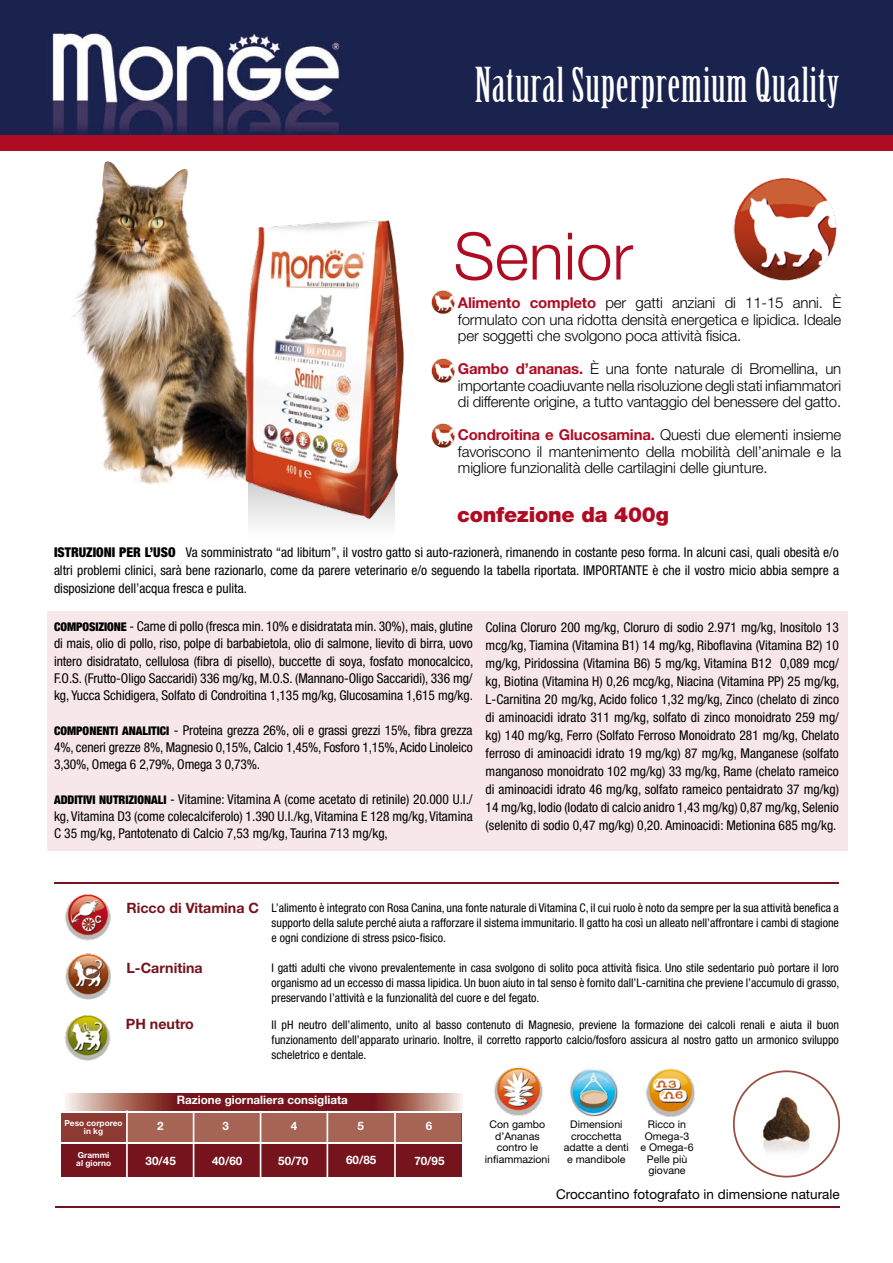
<style>
.page{position:relative;width:893px;height:1263px;background:#fff}
.page>*{position:absolute;margin:0;border:0;box-sizing:border-box;transform-origin:0 0}
.t1{font:300 65.55px "Helvetica Neue";color:#af0c23}
.t2{font:46.95px "Birch Std";letter-spacing:.02em;color:#fff}
.t3{font:900 21px "Helvetica Neue";letter-spacing:-.01em;color:#af0c23}
.t4{font:300 15px/16.5px "Helvetica Neue";letter-spacing:-.01em;color:#000;text-align:justify}
.t5{font:700 14.25px "Helvetica Neue";color:#76141d}
.t6{font:condensed 13.5px/18px "Helvetica Neue";color:#000;text-align:justify}
.t7{font:13.5px "Helvetica Neue";color:#000}
.t8{font:condensed 12px/15px "Helvetica Neue";color:#000;text-align:justify}
.t9{font:700 11.7px "Helvetica Neue";color:#fff}
.t10{font:10.65px/11.4px "Helvetica Neue";color:#000;text-align:center}
.t11{font:700 8.25px/8.2px "Helvetica Neue";color:#fff;text-align:center}
.s1{font-weight:700;color:#af0c23}
.s2{font-weight:900}
.s3{font-weight:900;font-size:12px}
</style>
<div class="page">
<div style="left:48px;top:611px;width:800px;height:239px;background:#f7e7e9"></div>
<img style="left:733px;top:178px;width:104px;height:103px">
<img style="left:431px;top:290px;width:24px;height:24px">
<img style="left:431px;top:358px;width:24px;height:25px">
<img style="left:431px;top:423px;width:24px;height:25px">
<svg style="left:66px;top:1093px;width:396px;height:17px;background:#944747"></svg>
<div style="left:61px;top:1113px;width:400px;height:28px;background:#8d3a32"></div>
<div style="left:61px;top:1144px;width:400px;height:32px;background:#76141d"></div>
<div style="left:127px;top:1113px;width:334px;height:28px;background:#a66455"></div>
<hr style="left:193px;top:1111px;width:1px;height:66px;background:#fff">
<hr style="left:260px;top:1111px;width:1px;height:66px;background:#fff">
<hr style="left:327px;top:1111px;width:1px;height:66px;background:#fff">
<hr style="left:394px;top:1111px;width:2px;height:66px;background:#fff">
<hr style="left:126px;top:1110px;width:2px;height:67px;background:#fff">
<img style="left:494px;top:1067px;width:49px;height:49px">
<img style="left:72px;top:161px;width:169px;height:324px">
<img style="left:0;top:0;width:893px;height:135px">
<div style="left:0;top:135px;width:893px;height:16px;background:#af0c23"></div>
<hr style="left:54px;top:882px;width:785px;height:2px;background:#76141d">
<hr style="left:55px;top:1206px;width:785px;height:2px;background:#76141d">
<img style="left:65px;top:894px;width:46px;height:47px">
<img style="left:65px;top:953px;width:46px;height:47px">
<img style="left:64px;top:1015px;width:47px;height:46px">
<img style="left:646px;top:1068px;width:49px;height:49px">
<img style="left:570px;top:1068px;width:48px;height:49px">
<div style="left:248px;top:475px;width:147px;height:63px;background:#f7f7f7"></div>
<img style="left:241px;top:220px;width:163px;height:300px">
<img style="left:750px;top:1096px;width:71px;height:75px">
<div style="left:733px;top:1070px;width:107px;height:107px;border:2px solid #994e42;border-radius:50%"></div>
<h2 class="t2" style="left:475px;top:59px;width:366px">Natural Superpremium Quality</h2>
<h1 class="t1" style="left:453px;top:216px;width:181px">Senior</h1>
<p class="t4" style="left:458px;top:294px;width:385px"><span class="s1">Alimento completo</span> per gatti anziani di 11-15 anni. È formulato con una ridotta densità energetica e lipidica. Ideale per soggetti che svolgono poca attività fisica.</p>
<p class="t4" style="left:458px;top:360px;width:385px"><span class="s1">Gambo d’ananas.</span> È una fonte naturale di Bromellina, un importante coadiuvante nella risoluzione degli stati infiammatori di differente origine, a tutto vantaggio del benessere del gatto.</p>
<p class="t4" style="left:458px;top:426px;width:385px"><span class="s1">Condroitina e Glucosamina.</span> Questi due elementi insieme favoriscono il mantenimento della mobilità dell’animale e la migliore funzionalità delle cartilagini delle giunture.</p>
<h3 class="t3" style="left:457px;top:502px;width:213px">confezione da 400g</h3>
<p class="t6" style="left:54px;top:543px;width:787px"><span class="s2">ISTRUZIONI PER L’USO</span> Va somministrato “ad libitum”, il vostro gatto si auto-razionerà, rimanendo in costante peso forma. In alcuni casi, quali obesità e/o altri problemi clinici, sarà bene razionarlo, come da parere veterinario e/o seguendo la tabella riportata. IMPORTANTE è che il vostro micio abbia sempre a disposizione dell’acqua fresca e pulita.</p>
<p class="t6" style="left:54px;top:618px;width:421px;line-height:17.2px"><span class="s3">COMPOSIZIONE</span> - Carne di pollo (fresca min. 10% e disidratata min. 30%), mais, glutine di mais, olio di pollo, riso, polpe di barbabietola, olio di salmone, lievito di birra, uovo intero disidratato, cellulosa (fibra di pisello), buccette di soya, fosfato monocalcico, F.O.S. (Frutto-Oligo Saccaridi) 336 mg/kg, M.O.S. (Mannano-Oligo Saccaridi), 336 mg/ kg, Yucca Schidigera, Solfato di Condroitina 1,135 mg/kg, Glucosamina 1,615 mg/kg.</p>
<p class="t6" style="left:54px;top:721px;width:420px;line-height:17.2px"><span class="s3">COMPONENTI ANALITICI</span> - Proteina grezza 26%, oli e grassi grezzi 15%, fibra grezza 4%, ceneri grezze 8%, Magnesio 0,15%, Calcio 1,45%, Fosforo 1,15%, Acido Linoleico 3,30%, Omega 6 2,79%, Omega 3 0,73%.</p>
<p class="t6" style="left:54px;top:790px;width:420px;line-height:17.2px"><span class="s3">ADDITIVI NUTRIZIONALI</span> - Vitamine: Vitamina A (come acetato di retinile) 20.000 U.I./ kg, Vitamina D3 (come colecalciferolo) 1.390 U.I./kg, Vitamina E 128 mg/kg, Vitamina C 35 mg/kg, Pantotenato di Calcio 7,53 mg/kg, Taurina 713 mg/kg,</p>
<p class="t6" style="left:486px;top:618px;width:355px">Colina Cloruro 200 mg/kg, Cloruro di sodio 2.971 mg/kg, Inositolo 13 mcg/kg, Tiamina (Vitamina B1) 14 mg/kg, Riboflavina (Vitamina B2) 10 mg/kg, Piridossina (Vitamina B6) 5 mg/kg, Vitamina B12 0,089 mcg/ kg, Biotina (Vitamina H) 0,26 mcg/kg, Niacina (Vitamina PP) 25 mg/kg, L-Carnitina 20 mg/kg, Acido folico 1,32 mg/kg, Zinco (chelato di zinco di aminoacidi idrato 311 mg/kg, solfato di zinco monoidrato 259 mg/ kg) 140 mg/kg, Ferro (Solfato Ferroso Monoidrato 281 mg/kg, Chelato ferroso di aminoacidi idrato 19 mg/kg) 87 mg/kg, Manganese (solfato manganoso monoidrato 102 mg/kg) 33 mg/kg, Rame (chelato rameico di aminoacidi idrato 46 mg/kg, solfato rameico pentaidrato 37 mg/kg)<br>14 mg/kg, Iodio (Iodato di calcio anidro 1,43 mg/kg) 0,87 mg/kg, Selenio (selenito di sodio 0,47 mg/kg) 0,20. Aminoacidi: Metionina 685 mg/kg.</p>
<p class="t5" style="left:126px;top:899px;width:134px">Ricco di Vitamina C</p>
<p class="t8" style="left:272px;top:900px;width:569px">L’alimento è integrato con Rosa Canina, una fonte naturale di Vitamina C, il cui ruolo è noto da sempre per la sua attività benefica a supporto della salute perché aiuta a rafforzare il sistema immunitario. Il gatto ha così un alleato nell’affrontare i cambi di stagione e ogni condizione di stress psico-fisico.</p>
<p class="t5" style="left:126px;top:959px;width:78px">L-Carnitina</p>
<p class="t8" style="left:272px;top:960px;width:569px">I gatti adulti che vivono prevalentemente in casa svolgono di solito poca attività fisica. Uno stile sedentario può portare il loro organismo ad un eccesso di massa lipidica. Un buon aiuto in tal senso è fornito dall’L-carnitina che previene l’accumulo di grasso, preservando l’attività e la funzionalità del cuore e del fegato.</p>
<p class="t5" style="left:126px;top:1015px;width:70px">PH neutro</p>
<p class="t8" style="left:272px;top:1017px;width:569px">Il pH neutro dell’alimento, unito al basso contenuto di Magnesio, previene la formazione dei calcoli renali e aiuta il buon funzionamento dell’apparato urinario. Inoltre, il corretto rapporto calcio/fosforo assicura al nostro gatto un armonico sviluppo scheletrico e dentale.</p>
<p class="t11" style="left:64px;top:1118px;width:60px">Peso corporeo in kg</p>
<p class="t9" style="left:157px;top:1118px;width:8px">2</p>
<p class="t9" style="left:177px;top:1093px;width:173px">Razione giornaliera consigliata</p>
<p class="t9" style="left:222px;top:1118px;width:8px">3</p>
<p class="t9" style="left:291px;top:1118px;width:8px">4</p>
<p class="t9" style="left:357px;top:1118px;width:8px">5</p>
<p class="t9" style="left:426px;top:1118px;width:8px">6</p>
<p class="t11" style="left:76px;top:1151px;width:36px;text-align:left">Grammi al giorno</p>
<p class="t9" style="left:146px;top:1153px;width:32px">30/45</p>
<p class="t9" style="left:212px;top:1153px;width:32px">40/60</p>
<p class="t9" style="left:278px;top:1153px;width:32px">50/70</p>
<p class="t9" style="left:346px;top:1153px;width:32px">60/85</p>
<p class="t9" style="left:414px;top:1153px;width:32px">70/95</p>
<p class="t10" style="left:485px;top:1119px;width:66px">Con gambo d’Ananas contro le infiammazioni</p>
<p class="t10" style="left:564px;top:1119px;width:67px">Dimensioni crocchetta adatte a denti e mandibole</p>
<p class="t10" style="left:640px;top:1119px;width:55px">Ricco in<br>Omega-3<br>e Omega-6<br>Pelle più giovane</p>
<p class="t7" style="left:556px;top:1186px;width:285px">Croccantino fotografato in dimensione naturale</p>
</div>
